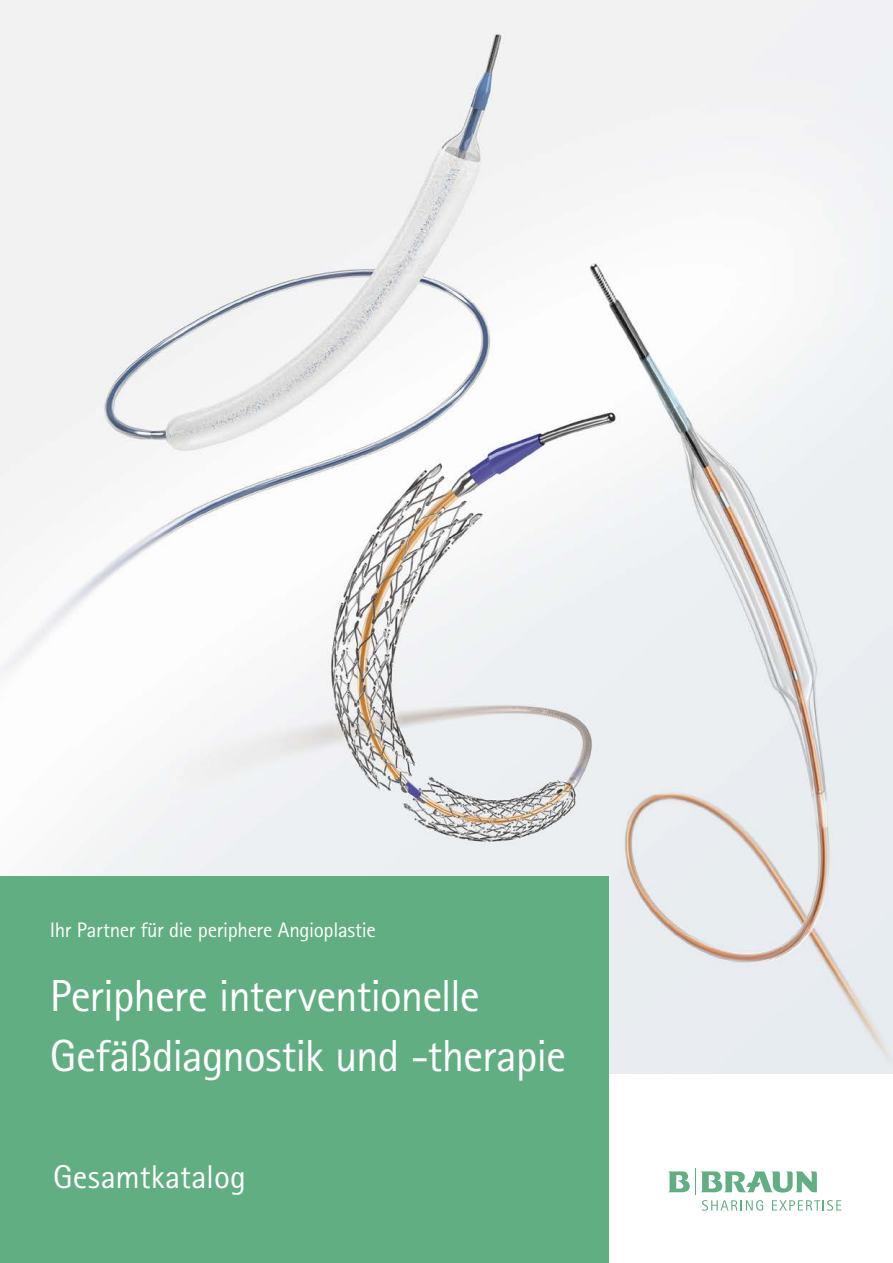
<style>
.page{position:relative;width:893px;height:1263px;background:#fff}
.page>*{position:absolute;margin:0;border:0;box-sizing:border-box;transform-origin:0 0}
.t1{font:45px/60px "Rotis Sans Serif Pro";letter-spacing:-.02em;color:#fff}
.t2{font:33px "Rotis Sans Serif Pro";color:#fff}
.t3{font:21px "Rotis Sans Serif Pro";letter-spacing:-.015em;color:#fff}
</style>
<div class="page">
<img style="left:0;top:0;width:893px;height:1074px">
<div style="left:0;top:876px;width:608px;height:387px;background:#61ae82"></div>
<svg style="left:668px;top:1168px;width:173px;height:43px"></svg>
<p class="t3" style="left:50px;top:918px;width:327px">Ihr Partner für die periphere Angioplastie</p>
<p class="t1" style="left:50px;top:966px;width:518px">Periphere interventionelle<br>Gefäßdiagnostik und -therapie</p>
<p class="t2" style="left:53px;top:1158px;width:194px">Gesamtkatalog</p>
</div>
